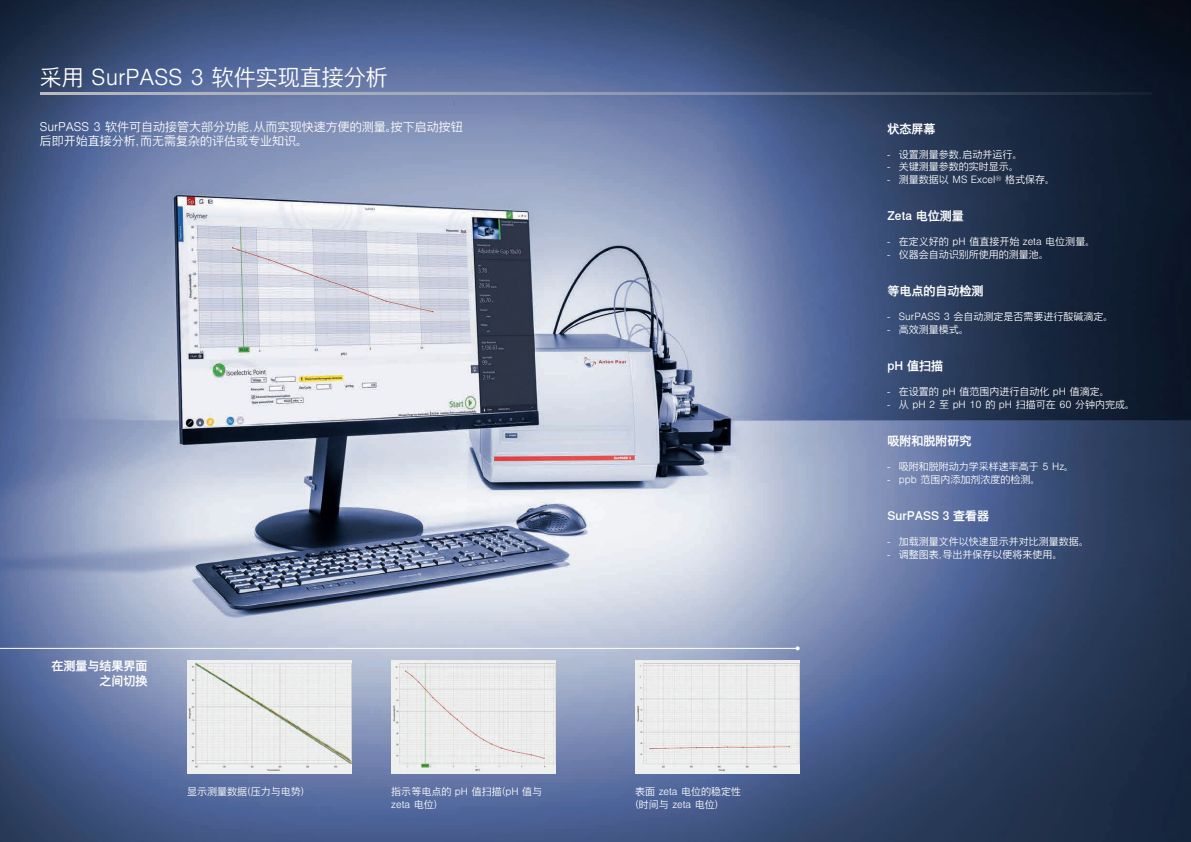
<style>
.page{position:relative;width:1191px;height:842px;background:#fff}
.page>*{position:absolute;margin:0;border:0;box-sizing:border-box;transform-origin:0 0}
.t1{font:300 22px "Nimbus Sans Global";color:#fff}
.t2{font:300 12px/14.4px "Nimbus Sans Global";color:#fff}
.t3{font:500 12px/14.4px "Nimbus Sans Global";color:#fff;text-align:right}
.t4{font:300 10px/12.5px "Nimbus Sans Global";color:#fff}
</style>
<div class="page">
<img style="left:0;top:0;width:1191px;height:842px">
<hr style="left:40px;top:92px;width:1111px;height:3px;background:#bcbdc0">
<img style="left:187px;top:660px;width:164px;height:114px">
<img style="left:391px;top:660px;width:165px;height:114px">
<img style="left:635px;top:660px;width:164px;height:114px">
<hr style="left:0;top:648px;width:797px;height:1px;background:#fff">
<svg style="left:795px;top:646px;width:4px;height:4px"></svg>
<h1 class="t1" style="left:40px;top:65px;width:350px">采用 SurPASS 3 软件实现直接分析</h1>
<p class="t2" style="left:40px;top:119px;width:425px">SurPASS 3 软件可自动接管大部分功能，从而实现快速方便的测量。按下启动按钮后即开始直接分析，而无需复杂的评估或专业知识。</p>
<p class="t3" style="left:51px;top:659px;width:98px">在测量与结果界面之间切换</p>
<p class="t4" style="left:187px;top:786px;width:124px">显示测量数据（压力与电势）</p>
<p class="t4" style="left:391px;top:786px;width:152px">指示等电点的 pH 值扫描（pH 值与zeta 电位）</p>
<p class="t4" style="left:629px;top:786px;width:113px;text-indent:6px">表面 zeta 电位的稳定性（时间与 zeta 电位）</p>
<p class="t3" style="left:887px;top:121px;width:49px">状态屏幕</p>
<p class="t4" style="left:887px;top:148px;width:136px">- 设置测量参数，启动并运行。</p>
<p class="t4" style="left:887px;top:161px;width:133px">- 关键测量参数的实时显示。</p>
<p class="t4" style="left:887px;top:173px;width:169px">- 测量数据以 MS Excel<sup>®</sup> 格式保存。</p>
<p class="t3" style="left:887px;top:209px;width:78px">Zeta 电位测量</p>
<p class="t4" style="left:887px;top:236px;width:209px">- 在定义好的 pH 值直接开始 zeta 电位测量。</p>
<p class="t4" style="left:887px;top:248px;width:163px">- 仪器会自动识别所使用的测量池。</p>
<p class="t3" style="left:887px;top:284px;width:97px">等电点的自动检测</p>
<p class="t4" style="left:887px;top:311px;width:227px">- SurPASS 3 会自动测定是否需要进行酸碱滴定。</p>
<p class="t4" style="left:887px;top:323px;width:83px">- 高效测量模式。</p>
<p class="t3" style="left:887px;top:359px;width:57px">pH 值扫描</p>
<p class="t4" style="left:887px;top:386px;width:223px">- 在设置的 pH 值范围内进行自动化 pH 值滴定。</p>
<p class="t4" style="left:887px;top:398px;width:249px">- 从 pH 2 至 pH 10 的 pH 扫描可在 60 分钟内完成。</p>
<p class="t3" style="left:887px;top:434px;width:85px">吸附和脱附研究</p>
<p class="t4" style="left:887px;top:461px;width:188px">- 吸附和脱附动力学采样速率高于 5 Hz。</p>
<p class="t4" style="left:887px;top:473px;width:154px">- ppb 范围内添加剂浓度的检测。</p>
<p class="t3" style="left:887px;top:509px;width:103px">SurPASS 3 查看器</p>
<p class="t4" style="left:887px;top:536px;width:203px">- 加载测量文件以快速显示并对比测量数据。</p>
<p class="t4" style="left:887px;top:548px;width:176px">- 调整图表，导出并保存以便将来使用。</p>
</div>
